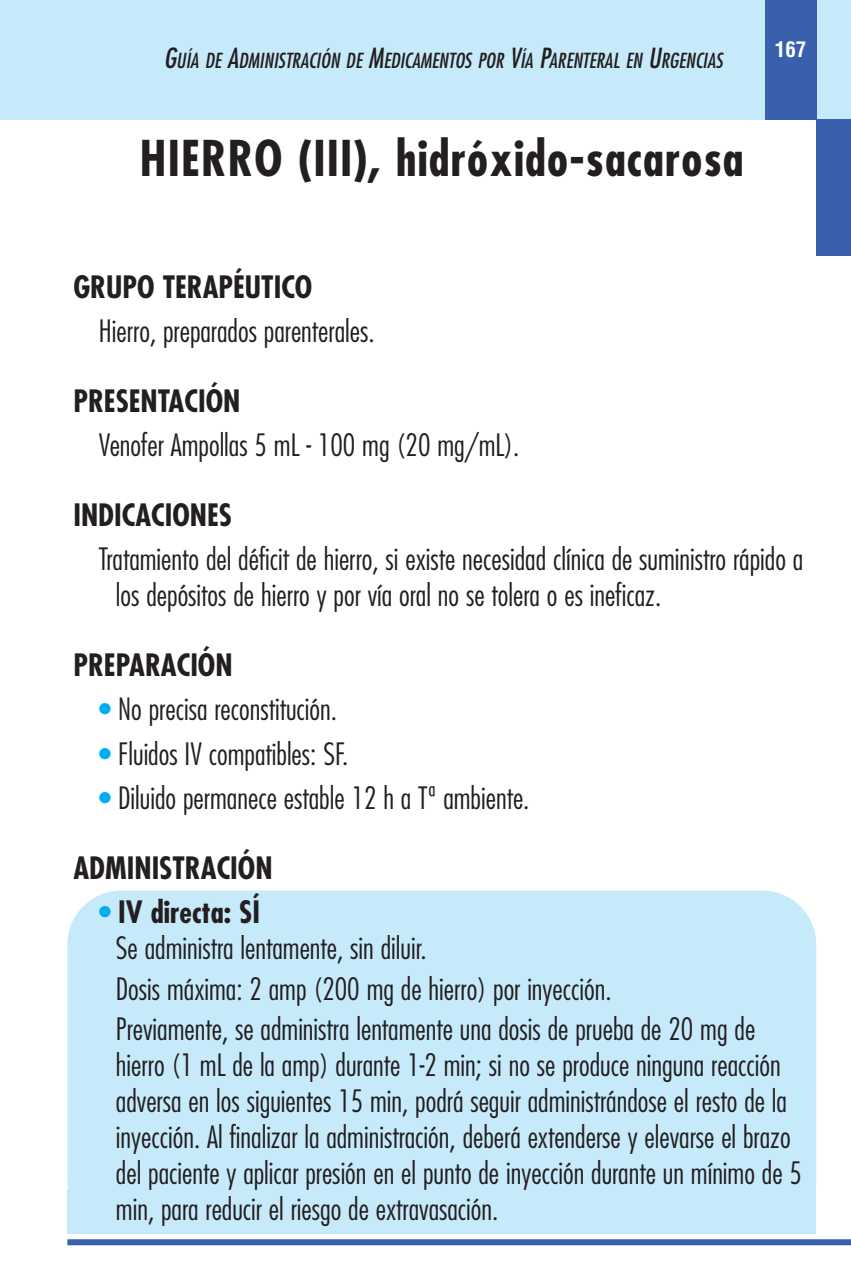
<style>
.page{position:relative;width:851px;height:1276px;background:#fff}
.page>*{position:absolute;margin:0;border:0;box-sizing:border-box;transform-origin:0 0}
.t1{font:700 condensed 48px "Futura";letter-spacing:.025em;color:#231f20}
.t2{font:300 condensed 30px/36px "Futura";color:#231f20}
.t3{font:700 condensed 30px "Futura";color:#231f20}
.t4{font:700 condensed 21px "Helvetica";color:#fff}
.t5{font:italic condensed 20.4px "Futura";color:#231f20}
.s1{font-size:27px}
.s2{color:#00adef}
.s3{font-weight:700}
</style>
<div class="page">
<div style="left:67px;top:1189px;width:749px;height:44px;background:#c7eafb"></div>
<div style="left:67px;top:890px;width:749px;height:343px;background:#c7eafb;border-radius:54px"></div>
<div style="left:0;top:0;width:850px;height:119px;background:#c7eafb"></div>
<div style="left:765px;top:0;width:51px;height:119px;background:#3960ad"></div>
<div style="left:67px;top:1239px;width:783px;height:6px;background:#3960ad"></div>
<div style="left:816px;top:119px;width:34px;height:136px;background:#3960ad"></div>
<p class="t5" style="left:164px;top:51px;width:560px"><span class="s1">G</span>UÍA DE <span class="s1">A</span>DMINISTRACIÓN DE <span class="s1">M</span>EDICAMENTOS POR <span class="s1">V</span>ÍA <span class="s1">P</span>ARENTERAL EN <span class="s1">U</span>RGENCIAS</p>
<h1 class="t1" style="left:140px;top:137px;width:605px">HIERRO (III), hidróxido-sacarosa</h1>
<p class="t4" style="left:774px;top:41px;width:33px">167</p>
<p class="t3" style="left:73px;top:273px;width:240px">GRUPO TERAPÉUTICO</p>
<p class="t2" style="left:99px;top:315px;width:277px">Hierro, preparados parenterales.</p>
<p class="t3" style="left:73px;top:387px;width:168px">PRESENTACIÓN</p>
<p class="t2" style="left:99px;top:429px;width:422px">Venofer Ampollas 5 mL - 100 mg (20 mg/mL).</p>
<p class="t3" style="left:73px;top:501px;width:160px">INDICACIONES</p>
<p class="t2" style="left:116px;top:543px;width:688px;text-indent:-17px">Tratamiento del déficit de hierro, si existe necesidad clínica de suministro rápido a los depósitos de hierro y por vía oral no se tolera o es ineficaz.</p>
<p class="t3" style="left:73px;top:651px;width:161px">PREPARACIÓN</p>
<p class="t2" style="left:99px;top:693px;width:240px"><span class="s2">•</span> No precisa reconstitución.</p>
<p class="t2" style="left:99px;top:738px;width:251px"><span class="s2">•</span> Fluidos IV compatibles: SF.</p>
<p class="t2" style="left:99px;top:782px;width:432px"><span class="s2">•</span> Diluido permanece estable 12 h a Tª ambiente.</p>
<p class="t3" style="left:73px;top:854px;width:201px">ADMINISTRACIÓN</p>
<p class="t2" style="left:116px;top:896px;width:312px;text-indent:-17px"><span class="s2">•</span> <span class="s3">IV directa: SÍ<br></span>Se administra lentamente, sin diluir.</p>
<p class="t2" style="left:116px;top:970px;width:640px;line-height:40.2px">Dosis máxima: 2 amp (200 mg de hierro) por inyección.<br>Previamente, se administra lentamente una dosis de prueba de 20 mg de</p>
<p class="t2" style="left:116px;top:1049px;width:687px">hierro (1 mL de la amp) durante 1-2 min; si no se produce ninguna reacción adversa en los siguientes 15 min, podrá seguir administrándose el resto de la inyección. Al finalizar la administración, deberá extenderse y elevarse el brazo del paciente y aplicar presión en el punto de inyección durante un mínimo de 5 min, para reducir el riesgo de extravasación.</p>
</div>
